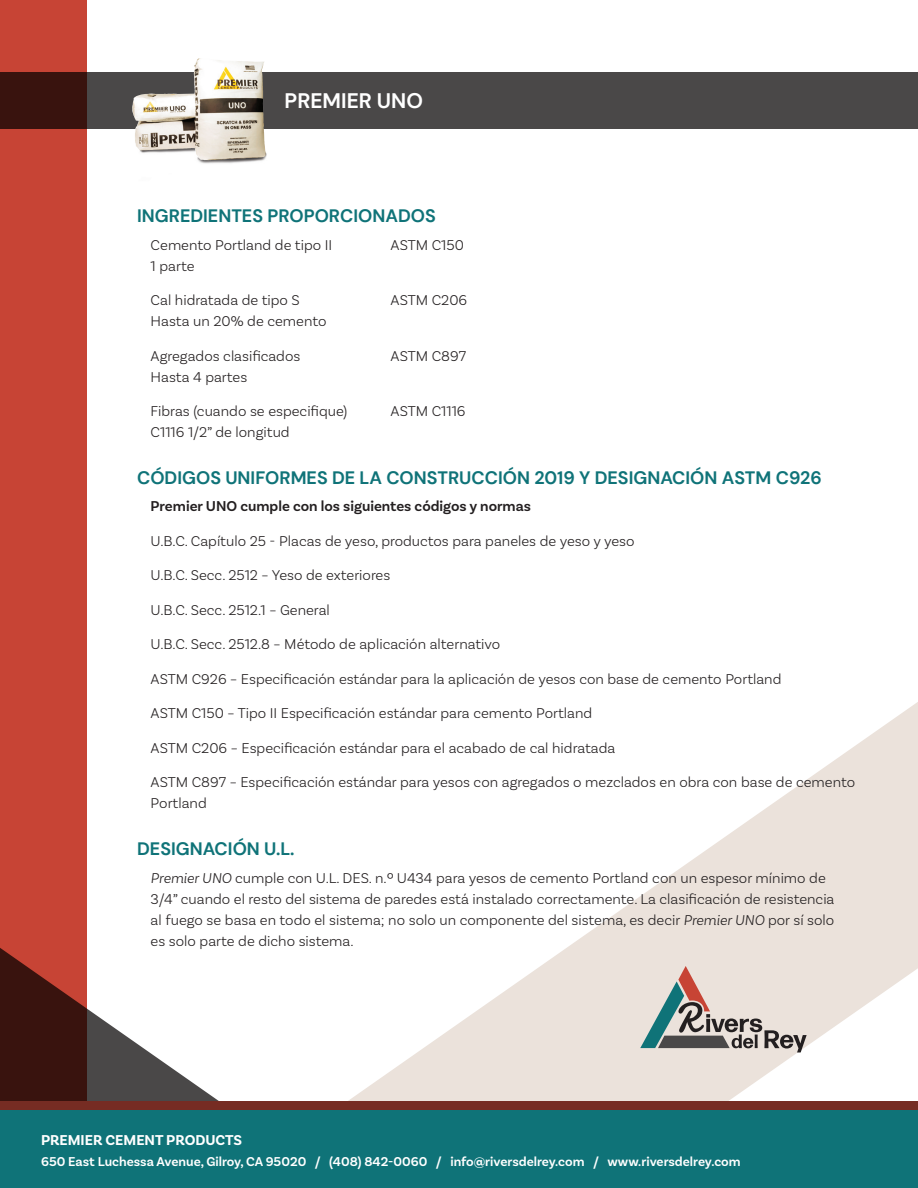
<style>
.page{position:relative;width:918px;height:1188px;background:#fff}
.page>*{position:absolute;margin:0;border:0;box-sizing:border-box;transform-origin:0 0}
.t1{font:700 21px "DM Sans";color:#fff}
.t2{font:700 18px "DM Sans";color:#0f7378}
.Last_text{font:300 15px/21px "Basic Sans";color:#231f20}
.Separated_Text{font:300 15px "Basic Sans";color:#231f20}
.Separated_Text-2{font:600 15px "Basic Sans";color:#231f20}
.t3{font:700 15px "Basic Sans";color:#fff}
.t4{font:600 13.5px "Basic Sans";color:#fff}
.s1{font-style:italic}
</style>
<div class="page">
<div style="left:0;top:0;width:87px;height:1188px;background:#c74435"></div>
<svg style="left:401px;top:702px;width:517px;height:400px"></svg>
<svg style="left:0;top:948px;width:401px;height:154px"></svg>
<div style="left:0;top:1102px;width:918px;height:86px;background:#0f7378"></div>
<div style="left:0;top:1102px;width:918px;height:8px;background:#762c23"></div>
<div style="left:0;top:72px;width:918px;height:57px;background:#4a4848"></div>
<svg style="left:640px;top:966px;width:167px;height:87px;background:#c0bbb5"></svg>
<img style="left:197px;top:58px;width:70px;height:106px">
<img style="left:132px;top:59px;width:66px;height:98px">
<p class="t1" style="left:285px;top:88px;width:140px">PREMIER UNO</p>
<p class="t2" style="left:137px;top:204px;width:300px">INGREDIENTES PROPORCIONADOS</p>
<p class="Separated_Text" style="left:151px;top:236px;width:183px">Cemento Portland de tipo II</p>
<p class="Separated_Text" style="left:391px;top:236px;width:75px">ASTM C150</p>
<p class="Separated_Text" style="left:151px;top:257px;width:45px">1 parte</p>
<p class="Separated_Text" style="left:151px;top:291px;width:151px">Cal hidratada de tipo S</p>
<p class="Separated_Text" style="left:391px;top:291px;width:78px">ASTM C206</p>
<p class="Separated_Text" style="left:151px;top:312px;width:177px">Hasta un 20% de cemento</p>
<p class="Separated_Text" style="left:151px;top:347px;width:151px">Agregados clasificados</p>
<p class="Separated_Text" style="left:391px;top:347px;width:77px">ASTM C897</p>
<p class="Separated_Text" style="left:151px;top:368px;width:98px">Hasta 4 partes</p>
<p class="Last_text" style="left:151px;top:401px;width:198px">Fibras (cuando se especifique)</p>
<p class="Last_text" style="left:391px;top:401px;width:76px">ASTM C1116</p>
<p class="Last_text" style="left:151px;top:422px;width:141px">C1116 1/2” de longitud</p>
<p class="t2" style="left:137px;top:466px;width:686px">CÓDIGOS UNIFORMES DE LA CONSTRUCCIÓN 2019 Y DESIGNACIÓN ASTM C926</p>
<p class="Separated_Text-2" style="left:151px;top:497px;width:382px">Premier UNO cumple con los siguientes códigos y normas</p>
<p class="Last_text" style="left:151px;top:530px;width:485px">U.B.C. Capítulo 25 - Placas de yeso, productos para paneles de yeso y yeso</p>
<p class="Last_text" style="left:151px;top:565px;width:241px">U.B.C. Secc. 2512 – Yeso de exteriores</p>
<p class="Last_text" style="left:151px;top:599px;width:181px">U.B.C. Secc. 2512.1 – General</p>
<p class="Last_text" style="left:151px;top:634px;width:351px">U.B.C. Secc. 2512.8 – Método de aplicación alternativo</p>
<p class="Last_text" style="left:151px;top:668px;width:632px">ASTM C926 – Especificación estándar para la aplicación de yesos con base de cemento Portland</p>
<p class="Last_text" style="left:151px;top:703px;width:443px">ASTM C150 – Tipo II Especificación estándar para cemento Portland</p>
<p class="Last_text" style="left:151px;top:737px;width:466px">ASTM C206 – Especificación estándar para el acabado de cal hidratada</p>
<p class="Last_text" style="left:151px;top:772px;width:706px">ASTM C897 – Especificación estándar para yesos con agregados o mezclados en obra con base de cemento<br>Portland</p>
<p class="t2" style="left:137px;top:837px;width:159px">DESIGNACIÓN U.L.</p>
<p class="Last_text" style="left:151px;top:867px;width:685px"><span class="s1">Premier UNO</span> cumple con U.L. DES. n.º U434 para yesos de cemento Portland con un espesor mínimo de 3/4” cuando el resto del sistema de paredes está instalado correctamente. La clasificación de resistencia al fuego se basa en todo el sistema; no solo un componente del sistema, es decir <span class="s1">Premier UNO</span> por sí solo es solo parte de dicho sistema.</p>
<p class="t3" style="left:41px;top:1131px;width:203px">PREMIER CEMENT PRODUCTS</p>
<p class="t4" style="left:41px;top:1153px;width:701px">650 East Luchessa Avenue, Gilroy, CA 95020 / (408) 842-0060 / info@riversdelrey.com / www.riversdelrey.com</p>
</div>
